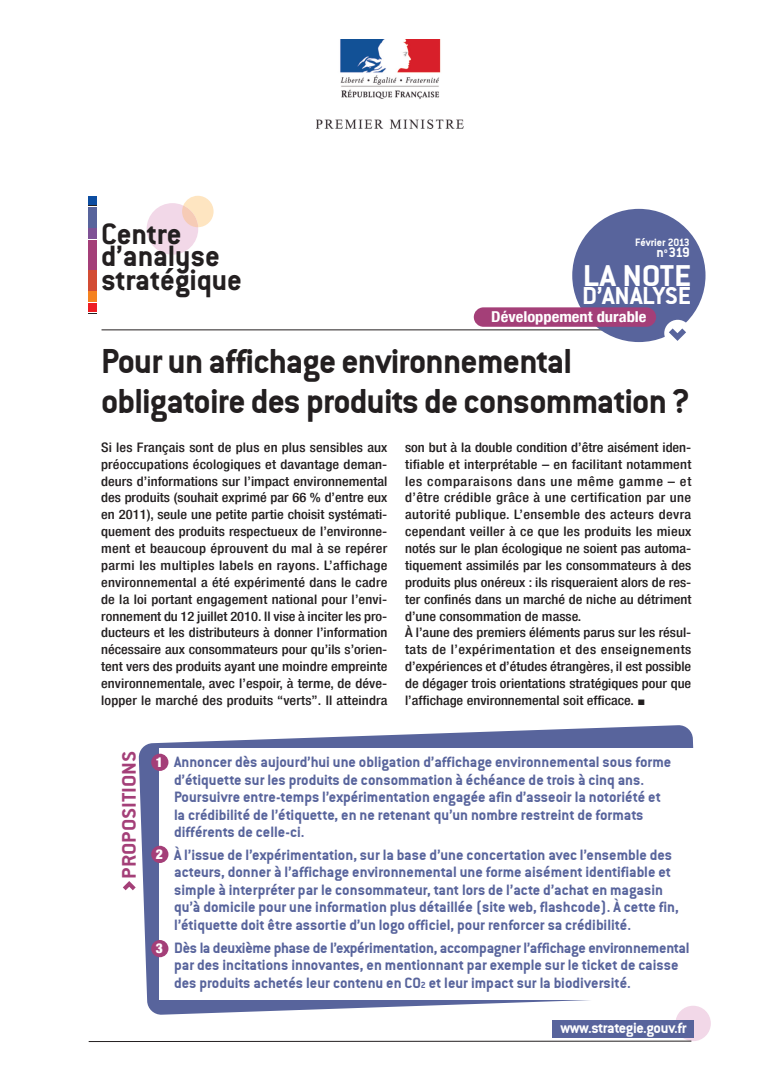
<style>
.page{position:relative;width:780px;height:1088px;background:#fff}
.page>*{position:absolute;margin:0;border:0;box-sizing:border-box;transform-origin:0 0}
.t1{font:37.5px/40px "Conduit ITCTT Bold";letter-spacing:-.02em;color:#231f20}
.t2{font:32.5px "Conduit ITCTT Bold";letter-spacing:-.005em;color:#fff;scale:1.1 1}
.t3{font:700 32.25px/24.4px "Conduit ITC";letter-spacing:-.005em;color:#231f20}
.t4{font:26.5px "Conduit ITCTT Bold";letter-spacing:-.01em;color:#fff;scale:1.05 1}
.t5{font:21.25px "Conduit ITCTT Bold";color:#a43f78;scale:1.1 1}
.t6{font:16.25px/17.5px "Conduit ITCTT Bold";color:#58649c}
.t7{font:16.25px "Conduit ITCTT Bold";letter-spacing:-.025em;color:#fff}
.t8{font:15.12px "Conduit ITCTT Bold";color:#fff}
.t9{font:700 condensed 15px "Helvetica Neue LT";color:#fff;scale:1.1 1}
.t10{font:900 condensed 13.62px "Helvetica Neue LT";color:#fff}
.t11{font:500 condensed 13.12px/16.9px "Helvetica Neue LT";color:#231f20;text-align:justify;scale:1.1 1}
.t12{font:11.62px "Conduit ITCTT Bold";color:#fff}
.s1{font-family:"European Pi Three";font-weight:400;font-stretch:normal;font-size:12.88px}
.s2{font-size:9.75px}
</style>
<div class="page">
<svg style="left:138px;top:725px;width:563px;height:290px;fill:#58649c"></svg>
<div style="left:160px;top:748px;width:605px;height:251px;background:#fff"></div>
<hr style="left:101px;top:329px;width:571px;height:1px;background:#231f20">
<div style="left:572px;top:209px;width:133px;height:133px;background:#58649c;border-radius:50%"></div>
<div style="left:474px;top:307px;width:182px;height:20px;background:#a43f78;border-radius:10px"></div>
<div style="left:675px;top:1006px;width:35px;height:35px;background:#f2d8e8;border-radius:50%"></div>
<div style="left:552px;top:1020px;width:141px;height:17px;background:#58649c"></div>
<svg style="left:88px;top:1040px;width:604px;height:2px"></svg>
<div style="left:664px;top:320px;width:27px;height:27px;background:#fff;border-radius:50%"></div>
<div style="left:151px;top:754px;width:17px;height:17px;background:#a43f78;border-radius:50%"></div>
<div style="left:151px;top:846px;width:17px;height:17px;background:#a43f78;border-radius:50%"></div>
<div style="left:151px;top:940px;width:17px;height:17px;background:#a43f78;border-radius:50%"></div>
<div style="left:89px;top:196px;width:8px;height:8px;background:#0d4da1"></div>
<div style="left:89px;top:303px;width:8px;height:9px;background:#ee1d23"></div>
<div style="left:89px;top:207px;width:8px;height:20px;background:#58649c"></div>
<div style="left:89px;top:229px;width:8px;height:10px;background:#7e5195"></div>
<div style="left:89px;top:240px;width:8px;height:29px;background:#a43f78"></div>
<div style="left:89px;top:270px;width:8px;height:21px;background:#d34c34"></div>
<div style="left:89px;top:292px;width:8px;height:10px;background:#f58220"></div>
<div style="left:147px;top:203px;width:51px;height:52px;background:#f2d8e8;border-radius:50%"></div>
<svg style="left:182px;top:196px;width:31px;height:31px"></svg>
<img style="left:317px;top:39px;width:147px;height:89px">
<svg style="left:669px;top:328px;width:17px;height:13px"></svg>
<svg style="left:123px;top:881px;width:13px;height:9px"></svg>
<h3 class="t3" style="left:101px;top:225px;width:82px">Centre</h3>
<h3 class="t3" style="left:101px;top:247px;width:142px">d’analyse stratégique</h3>
<p class="t12" style="left:635px;top:235px;width:56px">Février 2013</p>
<p class="t8" style="left:656px;top:243px;width:35px">n<sup>o</sup> 319</p>
<h2 class="t2" style="left:582px;top:256px;width:100px">LA NOTe</h2>
<h3 class="t4" style="left:582px;top:280px;width:105px">D’ANALySe</h3>
<p class="t9" style="left:491px;top:307px;width:143px">Développement durable</p>
<h1 class="t1" style="left:101px;top:340px;width:590px">Pour un affichage environnemental obligatoire des produits de consommation ?</h1>
<p class="t11" style="left:101px;top:438px;width:262px">Si les Français sont de plus en plus sensibles aux préoccupations écologiques et davantage deman&shy;deurs d’informations sur l’impact environnemental des produits (souhait exprimé par 66 % d’entre eux en 2011), seule une petite partie choisit systémati&shy;quement des produits respectueux de l’environne&shy;ment et beaucoup éprouvent du mal à se repérer parmi les multiples labels en rayons. L’affichage environnemental a été expérimenté dans le cadre de la loi portant engagement national pour l’envi&shy;ronnement du 12 juillet 2010. Il vise à inciter les pro&shy;ducteurs et les distributeurs à donner l’information nécessaire aux consommateurs pour qu’ils s’orien&shy;tent vers des produits ayant une moindre empreinte environnementale, avec l’espoir, à terme, de déve&shy;lopper le marché des produits “verts”. Il atteindra</p>
<p class="t11" style="left:405px;top:438px;width:262px;text-align:left">son but à la double condition d’être aisément iden&shy;tifiable et interprétable – en facilitant notamment les comparaisons dans une même gamme – et d’être crédible grâce à une certification par une autorité publique. L’ensemble des acteurs devra cependant veiller à ce que les produits les mieux notés sur le plan écologique ne soient pas automa&shy;tiquement assimilés par les consommateurs à des produits plus onéreux : ils risqueraient alors de res&shy;ter confinés dans un marché de niche au détriment d’une consommation de masse.<br>À l’aune des premiers éléments parus sur les résul&shy;tats de l’expérimentation et des enseignements d’expériences et d’études étrangères, il est possible de dégager trois orientations stratégiques pour que l’affichage environnemental soit efficace. <span class="s1">g</span></p>
<h3 class="t5" style="left:116px;top:879px;width:117px;rotate:-90deg">PROPOSITIONS</h3>
<p class="t10" style="left:156px;top:753px;width:9px">1</p>
<p class="t10" style="left:156px;top:845px;width:9px">2</p>
<p class="t10" style="left:156px;top:940px;width:9px">3</p>
<p class="t6" style="left:174px;top:753px;width:499px">Annoncer dès aujourd’hui une obligation d’affichage environnemental sous forme d’étiquette sur les produits de consommation à échéance de trois à cinq ans.<br>Poursuivre entre-temps l’expérimentation engagée afin d’asseoir la notoriété et la crédibilité de l’étiquette, en ne retenant qu’un nombre restreint de formats différents de celle-ci.</p>
<p class="t6" style="left:174px;top:846px;width:506px">À l’issue de l’expérimentation, sur la base d’une concertation avec l’ensemble des acteurs, donner à l’affichage environnemental une forme aisément identifiable et simple à interpréter par le consommateur, tant lors de l’acte d’achat en magasin qu’à domicile pour une information plus détaillée (site web, flashcode). À cette fin, l’étiquette doit être assortie d’un logo officiel, pour renforcer sa crédibilité.</p>
<p class="t6" style="left:174px;top:938px;width:517px">Dès la deuxième phase de l’expérimentation, accompagner l’affichage environnemental par des incitations innovantes, en mentionnant par exemple sur le ticket de caisse des produits achetés leur contenu en CO<span class="s2">2</span> et leur impact sur la biodiversité.</p>
<p class="t7" style="left:560px;top:1018px;width:128px">www.strategie.gouv.fr</p>
</div>
